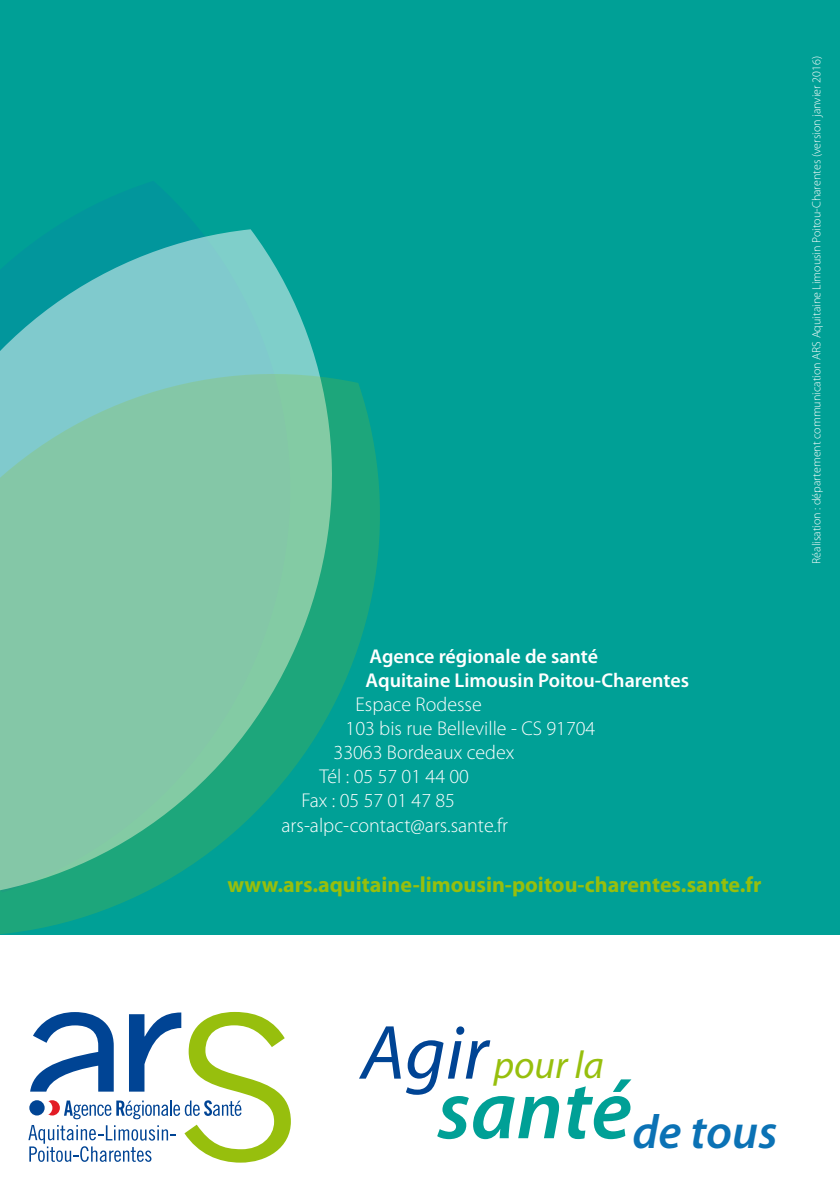
<style>
.page{position:relative;width:840px;height:1191px;background:#fff}
.page>*{position:absolute;margin:0;border:0;box-sizing:border-box;transform-origin:0 0}
.t1{font:italic 600 84.8px "Myriad Pro";color:#00a096}
.t2{font:italic 77.4px "Myriad Pro";color:#004494}
.t3{font:italic 600 47.8px "Myriad Pro";color:#0b72b5}
.t4{font:italic 39px "Myriad Pro";color:#97bf0d}
.t5{font:700 22px "Myriad Pro";color:#97bf0d}
.t6{font:300 20px "Myriad Pro";color:#fff}
.t7{font:600 20px/24px "Myriad Pro";color:#fff}
.t8{font:300 12px "Myriad Pro";color:#fff}
</style>
<div class="page">
<div style="left:0;top:0;width:839px;height:934px;background:#00a096"></div>
<svg style="left:28px;top:1012px;width:263px;height:150px"></svg>
<svg style="left:0;top:229px;width:314px;height:124px;fill:#7fcaca"></svg>
<svg style="left:0;top:353px;width:404px;height:582px;fill:#83c7a7"></svg>
<p class="t7" style="left:365px;top:644px;width:325px">Agence régionale de santé<br>Aquitaine Limousin Poitou-Charentes</p>
<p class="t6" style="left:355px;top:692px;width:127px">Espace Rodesse</p>
<p class="t6" style="left:345px;top:716px;width:251px">103 bis rue Belleville - CS 91704</p>
<p class="t6" style="left:333px;top:740px;width:182px">33063 Bordeaux cedex</p>
<p class="t6" style="left:319px;top:764px;width:151px">Tél : 05 57 01 44 00</p>
<p class="t6" style="left:301px;top:788px;width:155px">Fax : 05 57 01 47 85</p>
<p class="t6" style="left:281px;top:812px;width:228px">ars-alpc-contact@ars.sante.fr</p>
<p class="t5" style="left:227px;top:870px;width:535px">www.ars.aquitaine-limousin-poitou-charentes.sante.fr</p>
<p class="t8" style="left:808px;top:564px;width:509px;rotate:-90deg">Réalisation : département communication ARS Aquitaine Limousin Poitou-Charentes (version janvier 2016)</p>
<h2 class="t2" style="left:361px;top:1004px;width:128px">Agir</h2>
<h3 class="t4" style="left:493px;top:1040px;width:111px">pour la</h3>
<h1 class="t1" style="left:437px;top:1055px;width:196px">santé</h1>
<h3 class="t3" style="left:632px;top:1101px;width:146px">de tous</h3>
</div>
